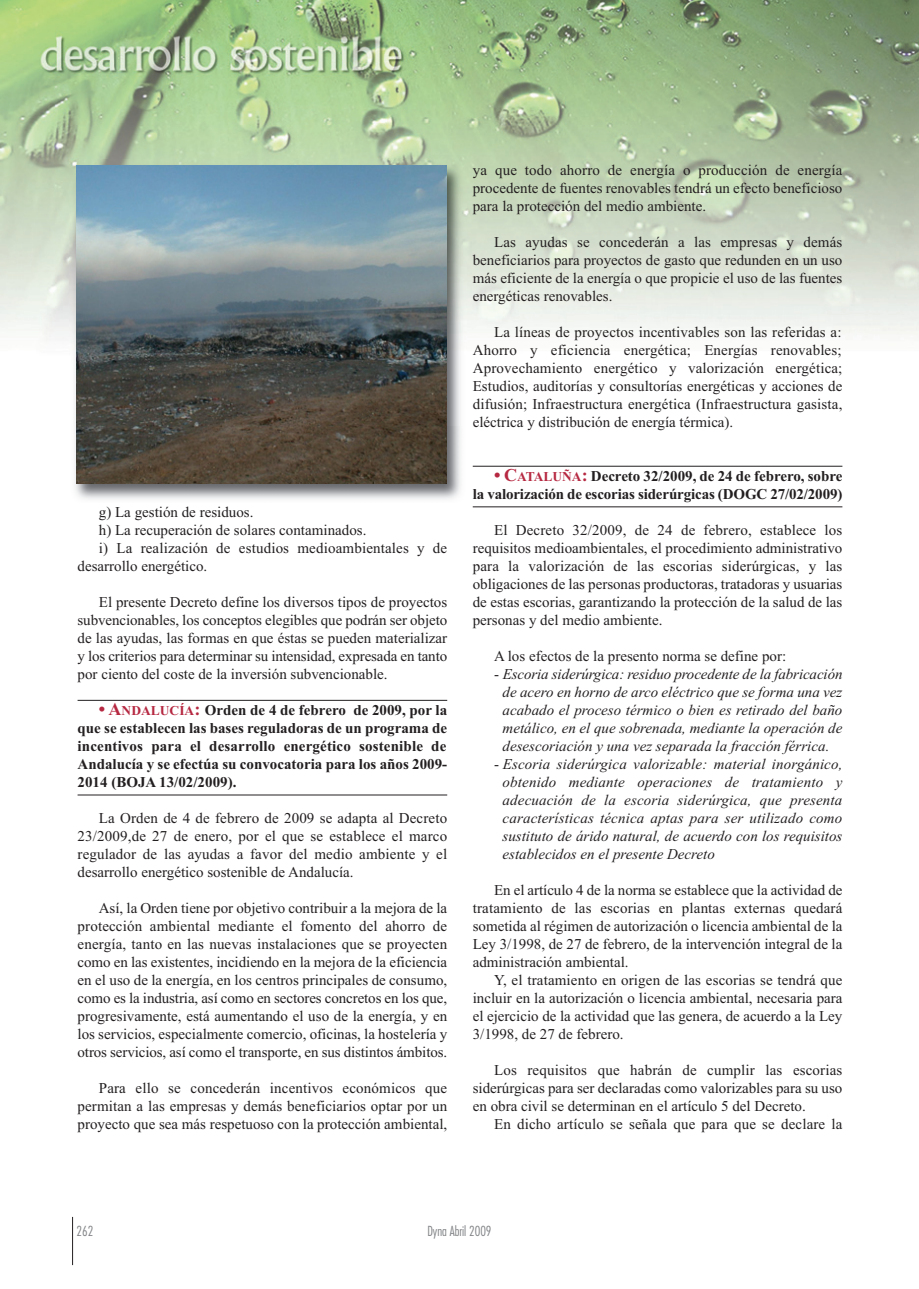
<style>
.page{position:relative;width:919px;height:1289px;background:#fff}
.page>*{position:absolute;margin:0;border:0;box-sizing:border-box;transform-origin:0 0}
.t1{font:15px/18px "Times New Roman";color:#231f20;text-align:justify}
.t2{font:italic 15px/18px "Times New Roman";color:#231f20;text-align:center}
.t3{font:700 15px/18px "Times New Roman";color:#231f20;text-align:justify}
.t4{font:300 condensed 13.5px "Futura";color:#808285}
.s1{font-size:18px;color:#b62841}
.s2{font-size:13.5px;color:#b62841}
.s3{font-style:normal}
</style>
<div class="page">
<svg style="left:0;top:0;width:906px;height:341px;background:#b5caa6"></svg>
<hr style="left:78px;top:700px;width:369px;height:1px;background:#231f20">
<hr style="left:78px;top:794px;width:369px;height:1px;background:#231f20">
<hr style="left:472px;top:466px;width:370px;height:1px;background:#231f20">
<hr style="left:472px;top:506px;width:370px;height:1px;background:#231f20">
<hr style="left:72px;top:1216px;width:1px;height:48px;background:#231f20">
<img style="left:70px;top:159px;width:396px;height:340px">
<img style="left:77px;top:166px;width:369px;height:317px">
<p class="t1" style="left:99px;top:504px;width:156px">g) La gestión de residuos.</p>
<p class="t1" style="left:99px;top:522px;width:269px">h) La recuperación de solares contaminados.</p>
<p class="t1" style="left:99px;top:540px;width:350px">i) La realización de estudios medioambientales y de</p>
<p class="t1" style="left:78px;top:558px;width:131px">desarrollo energético.</p>
<p class="t1" style="left:78px;top:594px;width:371px;text-indent:21px">El presente Decreto define los diversos tipos de proyectos subvencionables, los conceptos elegibles que podrán ser objeto de las ayudas, las formas en que éstas se pueden materializar y los criterios para determinar su intensidad, expresada en tanto por ciento del coste de la inversión subvencionable.</p>
<p class="t3" style="left:78px;top:702px;width:371px;text-indent:21px"><span class="s1">• A</span><span class="s2">NDALUCÍA</span><span class="s1">:</span> Orden de 4 de febrero de 2009, por la que se establecen las bases reguladoras de un programa de incentivos para el desarrollo energético sostenible de Andalucía y se efectúa su convocatoria para los años 2009- 2014 (BOJA 13/02/2009).</p>
<p class="t1" style="left:78px;top:810px;width:371px;text-indent:21px">La Orden de 4 de febrero de 2009 se adapta al Decreto 23/2009,de 27 de enero, por el que se establece el marco regulador de las ayudas a favor del medio ambiente y el desarrollo energético sostenible de Andalucía.</p>
<p class="t1" style="left:78px;top:900px;width:371px;text-indent:21px">Así, la Orden tiene por objetivo contribuir a la mejora de la protección ambiental mediante el fomento del ahorro de energía, tanto en las nuevas instalaciones que se proyecten como en las existentes, incidiendo en la mejora de la eficiencia en el uso de la energía, en los centros principales de consumo, como es la industria, así como en sectores concretos en los que, progresivamente, está aumentando el uso de la energía, y en los servicios, especialmente comercio, oficinas, la hostelería y otros servicios, así como el transporte, en sus distintos ámbitos.</p>
<p class="t1" style="left:78px;top:1080px;width:371px;text-indent:21px">Para ello se concederán incentivos económicos que permitan a las empresas y demás beneficiarios optar por un proyecto que sea más respetuoso con la protección ambiental,</p>
<p class="t1" style="left:472px;top:162px;width:371px">ya que todo ahorro de energía o producción de energía procedente de fuentes renovables tendrá un efecto beneficioso para la protección del medio ambiente.</p>
<p class="t1" style="left:472px;top:234px;width:371px;text-indent:21px">Las ayudas se concederán a las empresas y demás beneficiarios para proyectos de gasto que redunden en un uso más eficiente de la energía o que propicie el uso de las fuentes energéticas renovables.</p>
<p class="t1" style="left:472px;top:324px;width:371px;text-indent:21px">La líneas de proyectos incentivables son las referidas a:<br>Ahorro y eficiencia energética; Energías renovables; Aprovechamiento energético y valorización energética; Estudios, auditorías y consultorías energéticas y acciones de difusión; Infraestructura energética (Infraestructura gasista, eléctrica y distribución de energía térmica).</p>
<p class="t3" style="left:472px;top:468px;width:371px;text-align:right"><span class="s1">• C</span><span class="s2">ATALUÑA</span><span class="s1">:</span> Decreto 32/2009, de 24 de febrero, sobre<br>la valorización de escorias siderúrgicas (DOGC 27/02/2009)</p>
<p class="t1" style="left:472px;top:522px;width:371px;text-indent:21px">El Decreto 32/2009, de 24 de febrero, establece los requisitos medioambientales, el procedimiento administrativo para la valorización de las escorias siderúrgicas, y las obligaciones de las personas productoras, tratadoras y usuarias de estas escorias, garantizando la protección de la salud de las personas y del medio ambiente.</p>
<p class="t1" style="left:494px;top:648px;width:294px">A los efectos de la presento norma se define por:</p>
<p class="t2" style="left:494px;top:666px;width:350px"><span class="s3">-</span> Escoria siderúrgica: residuo procedente de la fabricación de acero en horno de arco eléctrico que se forma una vez acabado el proceso térmico o bien es retirado del baño metálico, en el que sobrenada, mediante la operación de desescoriación y una vez separada la fracción férrica.</p>
<p class="t2" style="left:502px;top:756px;width:341px;text-align:justify;text-indent:-9px"><span class="s3">-</span> Escoria siderúrgica valorizable: material inorgánico, obtenido mediante operaciones de tratamiento y adecuación de la escoria siderúrgica, que presenta características técnica aptas para ser utilizado como sustituto de árido natural, de acuerdo con los requisitos establecidos en el presente Decreto</p>
<p class="t1" style="left:472px;top:882px;width:371px;text-indent:21px">En el artículo 4 de la norma se establece que la actividad de tratamiento de las escorias en plantas externas quedará sometida al régimen de autorización o licencia ambiental de la Ley 3/1998, de 27 de febrero, de la intervención integral de la administración ambiental.</p>
<p class="t1" style="left:472px;top:972px;width:371px;text-indent:21px">Y, el tratamiento en origen de las escorias se tendrá que incluir en la autorización o licencia ambiental, necesaria para el ejercicio de la actividad que las genera, de acuerdo a la Ley 3/1998, de 27 de febrero.</p>
<p class="t1" style="left:472px;top:1062px;width:371px;text-indent:21px">Los requisitos que habrán de cumplir las escorias siderúrgicas para ser declaradas como valorizables para su uso en obra civil se determinan en el artículo 5 del Decreto.</p>
<p class="t1" style="left:494px;top:1116px;width:350px">En dicho artículo se señala que para que se declare la</p>
<p class="t4" style="left:77px;top:1225px;width:18px">262</p>
<p class="t4" style="left:427px;top:1225px;width:66px">Dyna Abril 2009</p>
</div>
